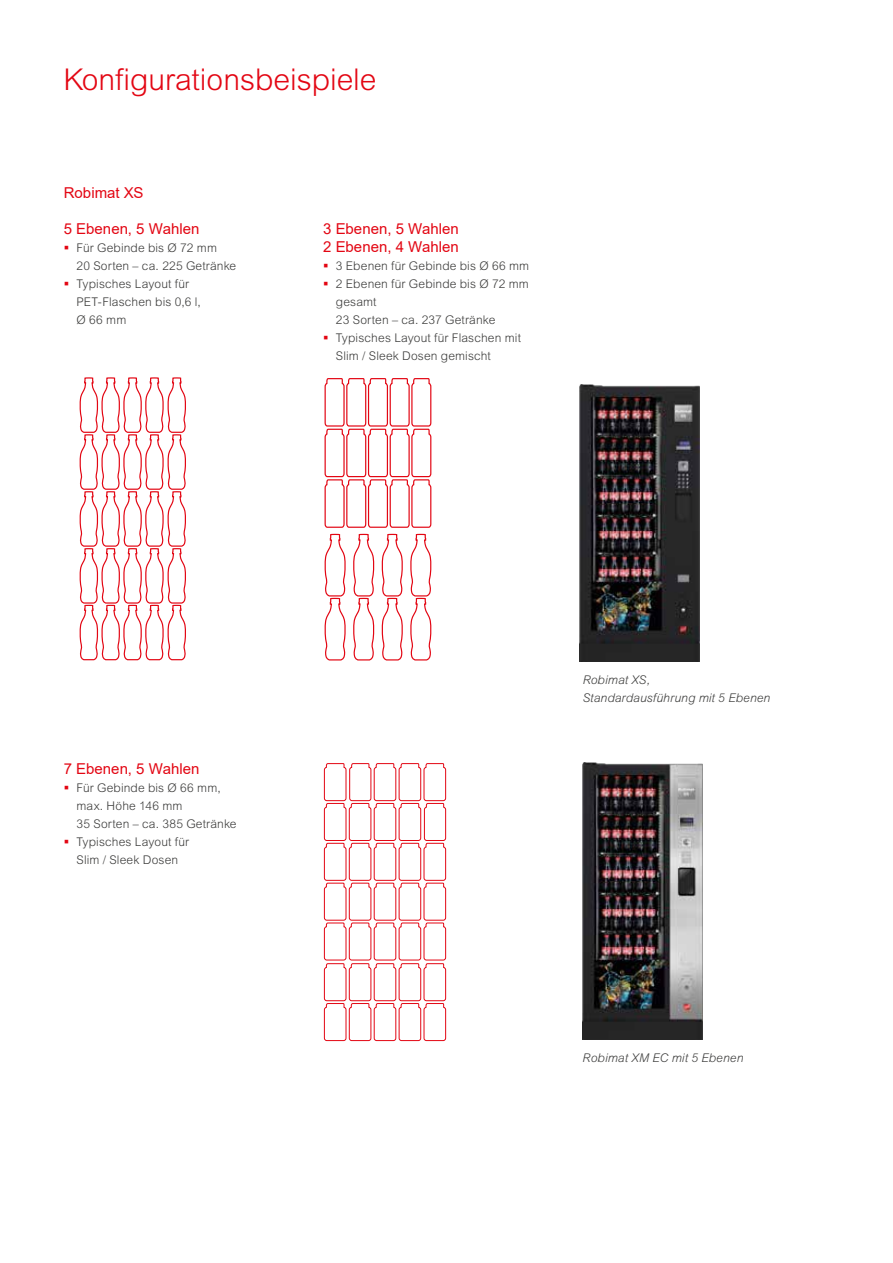
<style>
.page{position:relative;width:893px;height:1263px;background:#fff}
.page>*{position:absolute;margin:0;border:0;box-sizing:border-box;transform-origin:0 0}
.t1{font:300 30px "Arial MT Pro";color:#e30613}
.t2{font:15px/18px "Arial";color:#e30613}
.t3{font:300 12px/18px "Arial MT Pro";letter-spacing:.01em;color:#3c3c3b}
.t4{font:italic 300 12px/18px "Arial MT Pro";letter-spacing:.01em;color:#3c3c3b}
</style>
<div class="page">
<img style="left:583px;top:762px;width:119px;height:277px">
<img style="left:580px;top:385px;width:119px;height:277px">
<svg style="left:324px;top:378px;width:108px;height:283px"></svg>
<svg style="left:79px;top:377px;width:107px;height:284px"></svg>
<svg style="left:324px;top:763px;width:122px;height:278px"></svg>
<h1 class="t1" style="left:64px;top:61px;width:314px">Konfigurationsbeispiele</h1>
<p class="t2" style="left:64px;top:184px;width:81px">Robimat XS</p>
<p class="t2" style="left:64px;top:220px;width:137px">5 Ebenen, 5 Wahlen</p>
<p class="t3" style="left:77px;top:239px;width:161px">Für Gebinde bis Ø 72 mm<br>20 Sorten – ca. 225 Getränke<br>Typisches Layout für<br>PET-Flaschen bis 0,6 l,<br>Ø 66 mm</p>
<p class="t2" style="left:323px;top:220px;width:137px">3 Ebenen, 5 Wahlen<br>2 Ebenen, 4 Wahlen</p>
<p class="t3" style="left:336px;top:257px;width:195px">3 Ebenen für Gebinde bis Ø 66 mm<br>2 Ebenen für Gebinde bis Ø 72 mm gesamt<br>23 Sorten – ca. 237 Getränke<br>Typisches Layout für Flaschen mit<br>Slim / Sleek Dosen gemischt</p>
<p class="t2" style="left:64px;top:760px;width:137px">7 Ebenen, 5 Wahlen</p>
<p class="t3" style="left:77px;top:779px;width:162px">Für Gebinde bis Ø 66 mm, max. Höhe 146 mm<br>35 Sorten – ca. 385 Getränke<br>Typisches Layout für<br>Slim / Sleek Dosen</p>
<p class="t4" style="left:583px;top:671px;width:189px">Robimat XS,<br>Standardausführung mit 5 Ebenen</p>
<p class="t4" style="left:583px;top:1049px;width:162px">Robimat XM EC mit 5 Ebenen</p>
</div>
